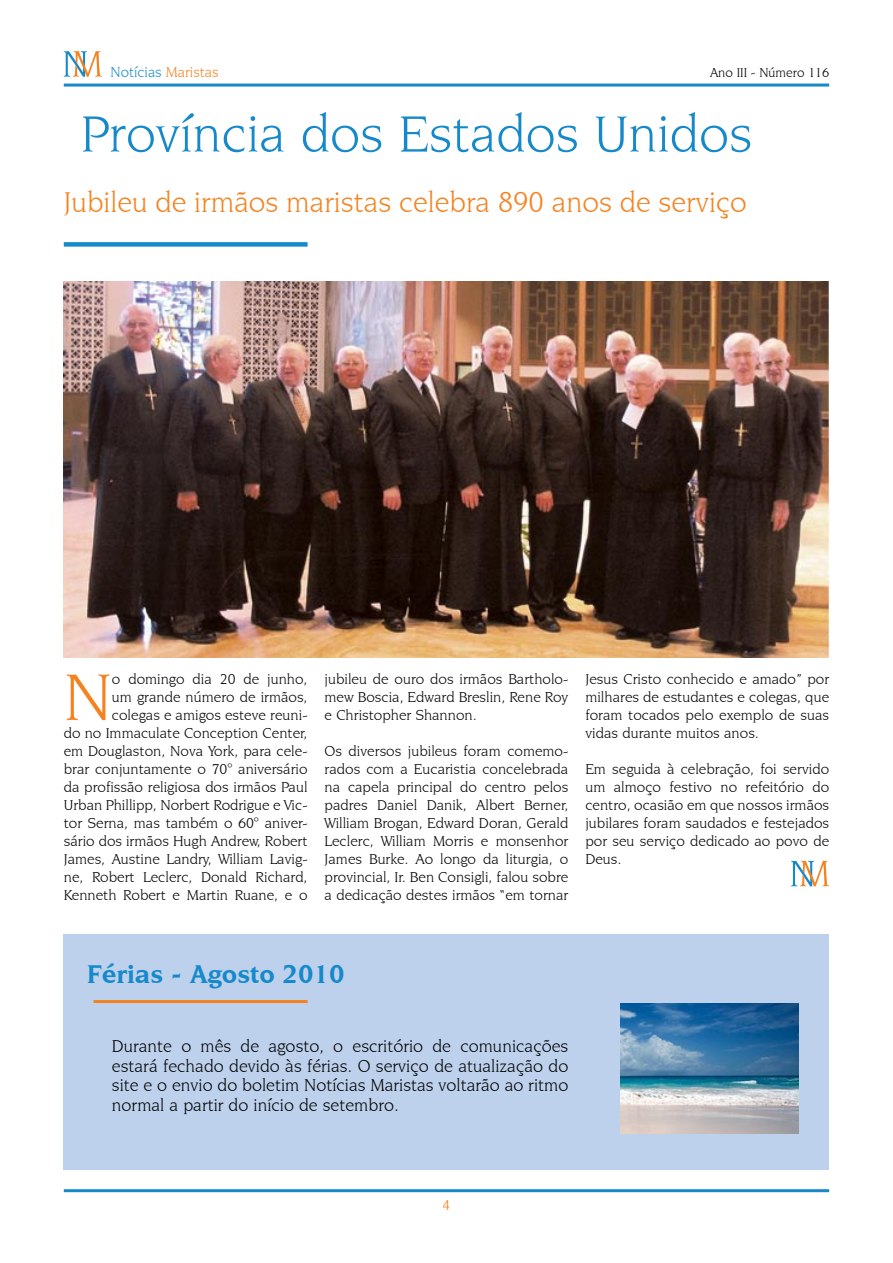
<style>
.page{position:relative;width:893px;height:1263px;background:#fff}
.page>*{position:absolute;margin:0;border:0;box-sizing:border-box;transform-origin:0 0}
.t1{font:70.05px "Novarese IT Cby BT";color:#f5821f}
.t2{font:54px "Novarese IT Cby BT";color:#1689ca}
.t3{font:30px "Novarese IT Cby BT";color:#f5821f}
.t4{font:700 27px "Novarese IT Cby BT";color:#1689ca}
.t5{font:18px/19.5px "Novarese IT Cby BT";color:#000;text-align:justify}
.t6{font:15px/18px "Novarese IT Cby BT";color:#000;text-align:justify}
.t7{font:15px "Novarese IT Cby BT";color:#1689ca}
.t8{font:13.5px "Novarese IT Cby BT";color:#000}
.s1{color:#f5821f}
</style>
<div class="page">
<hr style="left:64px;top:1189px;width:765px;height:3px;background:#1689ca">
<hr style="left:64px;top:84px;width:765px;height:3px;background:#1689ca">
<svg style="left:64px;top:51px;width:38px;height:26px"></svg>
<div style="left:64px;top:242px;width:244px;height:5px;background:#1689ca"></div>
<img style="left:64px;top:281px;width:765px;height:377px">
<svg style="left:791px;top:861px;width:38px;height:25px"></svg>
<div style="left:64px;top:934px;width:765px;height:235px;background:#bdd1ec"></div>
<hr style="left:94px;top:1000px;width:214px;height:3px;background:#f5821f">
<img style="left:620px;top:1003px;width:179px;height:131px">
<p class="t7" style="left:111px;top:63px;width:110px">Notícias <span class="s1">Maristas</span></p>
<p class="t8" style="left:710px;top:64px;width:121px">Ano III - Número 116</p>
<h2 class="t2" style="left:81px;top:102px;width:673px">Província dos Estados Unidos</h2>
<h3 class="t3" style="left:64px;top:184px;width:684px">Jubileu de irmãos maristas celebra 890 anos de serviço</h3>
<p class="t6" style="left:64px;top:670px;width:245px;text-align:right">o domingo dia 20 de junho,<br>um grande número de irmãos, colegas e amigos esteve reuni-<br>do no Immaculate Conception Center, em Douglaston, Nova York, para cele&shy;brar conjuntamente o 70° aniversário da profissão religiosa dos irmãos Paul Urban Phillipp, Norbert Rodrigue e Vic&shy;tor Serna, mas também o 60° aniver&shy;sário dos irmãos Hugh Andrew, Robert James, Austine Landry, William Lavig&shy;ne, Robert Leclerc, Donald Richard, Kenneth Robert e Martin Ruane, e o</p>
<p class="t6" style="left:325px;top:670px;width:245px">jubileu de ouro dos irmãos Bartholo&shy;mew Boscia, Edward Breslin, Rene Roy e Christopher Shannon.</p>
<h1 class="t1" style="left:64px;top:656px;width:50px">N</h1>
<p class="t6" style="left:325px;top:742px;width:245px">Os diversos jubileus foram comemo&shy;rados com a Eucaristia concelebrada na capela principal do centro pelos padres Daniel Danik, Albert Berner, William Brogan, Edward Doran, Gerald Leclerc, William Morris e monsenhor James Burke. Ao longo da liturgia, o provincial, Ir. Ben Consigli, falou sobre a dedicação destes irmãos “em tornar</p>
<p class="t6" style="left:585px;top:670px;width:245px">Jesus Cristo conhecido e amado” por milhares de estudantes e colegas, que foram tocados pelo exemplo de suas vidas durante muitos anos.</p>
<p class="t6" style="left:585px;top:760px;width:245px">Em seguida à celebração, foi servido um almoço festivo no refeitório do centro, ocasião em que nossos irmãos jubilares foram saudados e festejados por seu serviço dedicado ao povo de Deus.</p>
<h3 class="t4" style="left:87px;top:957px;width:259px">Férias - Agosto 2010</h3>
<p class="t5" style="left:112px;top:1036px;width:458px">Durante o mês de agosto, o escritório de comunicações estará fechado devido às férias. O serviço de atualização do site e o envio do boletim Notícias Maristas voltarão ao ritmo normal a partir do início de setembro.</p>
</div>
